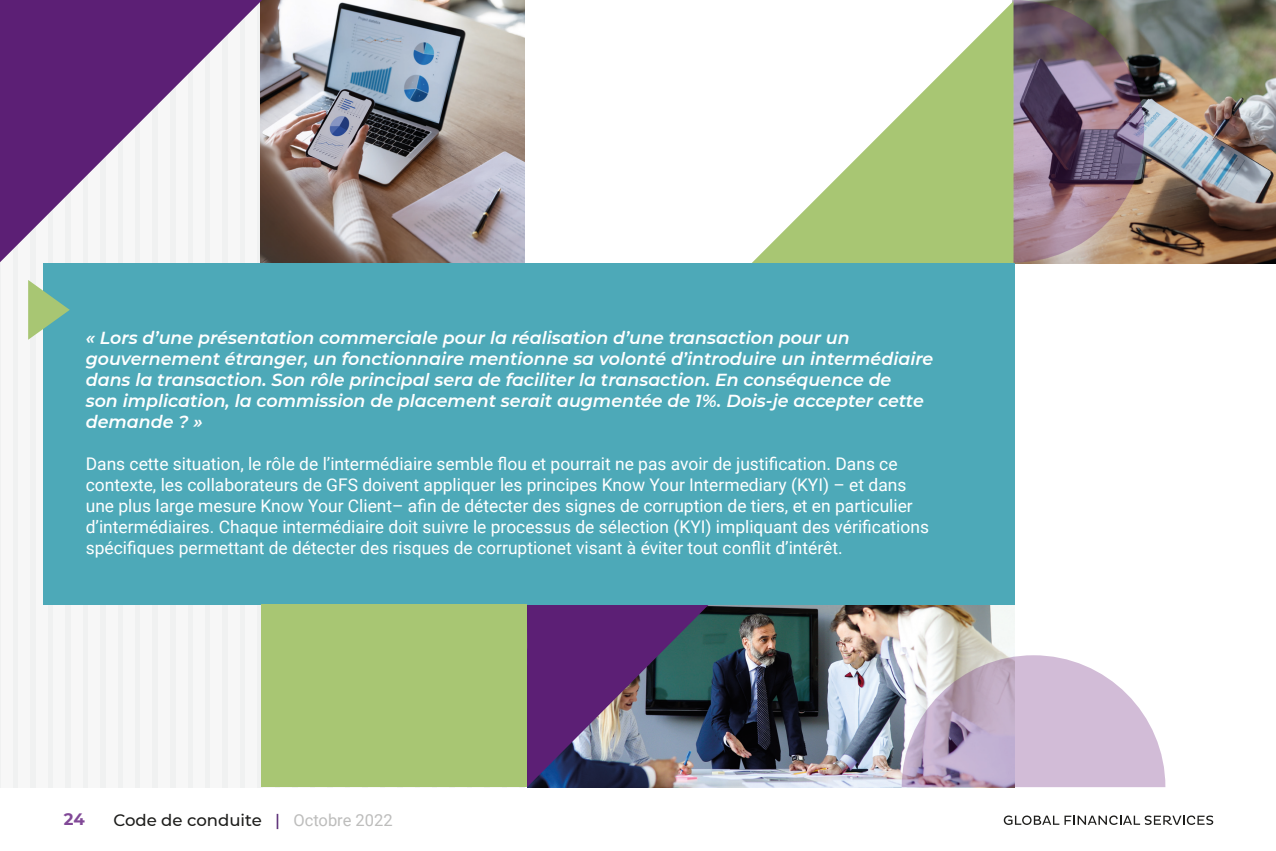
<style>
.page{position:relative;width:1276px;height:851px;background:#fff}
.page>*{position:absolute;margin:0;border:0;box-sizing:border-box;transform-origin:0 0}
.Titre_Col{font:17.4px/21px "Roboto";color:#fff}
.Titre_Col-2{font:italic 600 17.4px/21px "Montserrat";color:#fff}
.t1{font:500 16.5px "Montserrat";color:#1d1d1b}
.t2{font:700 16.5px "Montserrat";color:#814997}
.s1{color:#552772}
.s2{font-family:"Roboto";font-weight:400;color:#bdbdbc}
</style>
<div class="page">
<svg style="left:1003px;top:815px;width:210px;height:9px"></svg>
<div style="left:0;top:0;width:524px;height:787px;background:#f0f1f1"></div>
<div style="left:1px;top:0;width:11px;height:787px;background:#f7f7f7"></div>
<div style="left:19px;top:0;width:11px;height:787px;background:#f7f7f7"></div>
<div style="left:36px;top:0;width:12px;height:787px;background:#f7f7f7"></div>
<div style="left:54px;top:0;width:11px;height:787px;background:#f7f7f7"></div>
<div style="left:71px;top:0;width:11px;height:787px;background:#f7f7f7"></div>
<div style="left:88px;top:0;width:12px;height:787px;background:#f7f7f7"></div>
<div style="left:106px;top:0;width:11px;height:787px;background:#f7f7f7"></div>
<div style="left:124px;top:0;width:11px;height:787px;background:#f7f7f7"></div>
<div style="left:141px;top:0;width:11px;height:787px;background:#f7f7f7"></div>
<div style="left:158px;top:0;width:12px;height:787px;background:#f7f7f7"></div>
<div style="left:176px;top:0;width:11px;height:787px;background:#f7f7f7"></div>
<div style="left:193px;top:0;width:12px;height:787px;background:#f7f7f7"></div>
<div style="left:211px;top:0;width:11px;height:787px;background:#f7f7f7"></div>
<div style="left:228px;top:0;width:11px;height:787px;background:#f7f7f7"></div>
<div style="left:246px;top:0;width:11px;height:787px;background:#f7f7f7"></div>
<img style="left:261px;top:0;width:263px;height:263px">
<img style="left:1012px;top:0;width:264px;height:264px">
<img style="left:789px;top:604px;width:225px;height:183px">
<svg style="left:752px;top:1px;width:261px;height:262px"></svg>
<img style="left:527px;top:604px;width:262px;height:183px">
<svg style="left:0;top:0;width:262px;height:262px"></svg>
<div style="left:43px;top:263px;width:971px;height:341px;background:#4da9b8"></div>
<svg style="left:28px;top:280px;width:42px;height:60px"></svg>
<img style="left:1013px;top:0;width:131px;height:262px">
<svg style="left:901px;top:655px;width:264px;height:132px;background:#cebdd3"></svg>
<div style="left:261px;top:604px;width:266px;height:183px;background:#a8c673"></div>
<p class="Titre_Col-2" style="left:86px;top:326px;width:849px">« Lors d’une présentation commerciale pour la réalisation d’une transaction pour un gouvernement étranger, un fonctionnaire mentionne sa volonté d’introduire un intermédiaire dans la transaction. Son rôle principal sera de faciliter la transaction. En conséquence de<br>son implication, la commission de placement serait augmentée de 1%. Dois-je accepter cette demande ? »</p>
<p class="Titre_Col" style="left:86px;top:452px;width:844px">Dans cette situation, le rôle de l’intermédiaire semble flou et pourrait ne pas avoir de justification. Dans ce contexte, les collaborateurs de GFS doivent appliquer les principes Know Your Intermediary (KYI) – et dans une plus large mesure Know Your Client– afin de détecter des signes de corruption de tiers, et en particulier d’intermédiaires. Chaque intermédiaire doit suivre le processus de sélection (KYI) impliquant des vérifications spécifiques permettant de détecter des risques de corruptionet visant à éviter tout conflit d’intérêt.</p>
<p class="t2" style="left:64px;top:807px;width:22px">24</p>
<p class="t1" style="left:113px;top:808px;width:281px">Code de conduite <span class="s1">|</span> <span class="s2">Octobre 2022</span></p>
</div>
